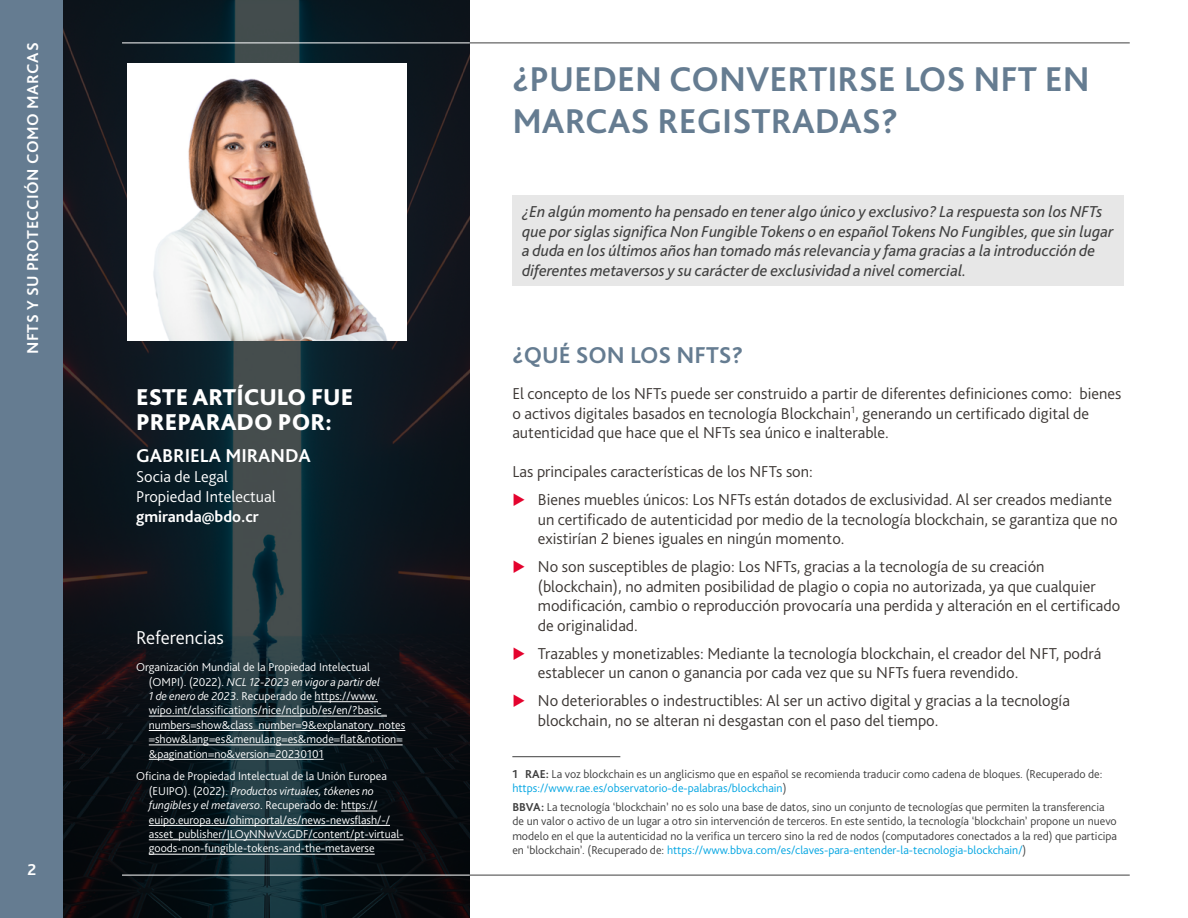
<style>
.page{position:relative;width:1188px;height:918px;background:#fff}
.page>*{position:absolute;margin:0;border:0;box-sizing:border-box;transform-origin:0 0}
.t1{font:700 36px "Bliss Pro";color:#657c91}
.t2{font:800 24px/25.5px "Bliss Pro";color:#fff}
.t3{font:700 24px "Bliss Pro";color:#657c91}
.t4{font:700 19.5px "Bliss Pro";color:#fff}
.t5{font:300 19.5px "Bliss Pro";color:#fff}
.t6{font:300 16.5px/19.5px "Bliss Pro";color:#3c3734}
.t7{font:italic 16.5px/19.5px "Bliss Pro";color:#404040}
.t8{font:700 16.5px "Bliss Pro";letter-spacing:.025em;color:#fff}
.t9{font:300 16.5px/19.8px "Bliss Pro";color:#fff}
.t10{font:300 12px/14.4px "Bliss Pro";color:#404040}
.t11{font:300 12px/14.4px "Bliss Pro";color:#fff}
.t12{font:700 12px "Bliss Pro";color:#404040}
.s1{font-style:italic}
.s2{font-weight:700}
.s3{color:#02a5e2}
</style>
<div class="page">
<div style="left:0;top:0;width:64px;height:918px;background:#657c91"></div>
<hr style="left:122px;top:43px;width:1008px;height:1px;background:#404040">
<hr style="left:122px;top:875px;width:1008px;height:1px;background:#404040">
<svg style="left:64px;top:0;width:406px;height:918px;background:#121d23"></svg>
<hr style="left:122px;top:43px;width:348px;height:1px;background:#fff">
<hr style="left:122px;top:875px;width:348px;height:1px;background:#fff">
<hr style="left:512px;top:756px;width:108px;height:1px;background:#404040">
<hr style="left:315px;top:701px;width:63px;height:1px;background:#fff">
<hr style="left:149px;top:716px;width:238px;height:1px;background:#fff">
<hr style="left:149px;top:730px;width:256px;height:1px;background:#fff">
<hr style="left:149px;top:745px;width:254px;height:1px;background:#fff">
<hr style="left:149px;top:759px;width:175px;height:1px;background:#fff">
<hr style="left:341px;top:811px;width:36px;height:1px;background:#fff">
<hr style="left:149px;top:825px;width:241px;height:1px;background:#fff">
<hr style="left:149px;top:840px;width:255px;height:1px;background:#fff">
<hr style="left:149px;top:854px;width:226px;height:1px;background:#fff">
<img style="left:128px;top:64px;width:279px;height:276px">
<div style="left:512px;top:195px;width:612px;height:90px;background:#e7e7e7"></div>
<p class="t8" style="left:22px;top:354px;width:313px;rotate:-90deg">NFTs y su protección como marcas</p>
<p class="t8" style="left:27px;top:860px;width:10px">2</p>
<h2 class="t2" style="left:136px;top:383px;width:219px">ESTE ARTÍCULO FUE<br>PREPARADO POR:</h2>
<p class="t4" style="left:136px;top:444px;width:102px">GABRIE LA MIRA</p>
<p class="t4" style="left:271px;top:444px;width:41px">NDA</p>
<p class="t9" style="left:136px;top:466px;width:141px">Socia de Legal<br>Propiedad Intelectual</p>
<p class="t8" style="left:136px;top:506px;width:124px">gmiranda@bdo.cr</p>
<p class="t5" style="left:136px;top:625px;width:89px">Referencias</p>
<p class="t11" style="left:149px;top:660px;width:258px;text-indent:-13px">Organización Mundial de la Propiedad Intelectual (OMPI). (2022). <span class="s1">NCL 12-2023 en vigor a partir del<br>1 de enero de 2023</span>. Recuperado de https://www. wipo.int/classifications/nice/nclpub/es/en/?basic_ numbers=show&amp;class_number=9&amp;explanatory_notes =show&amp;lang=es&amp;menulang=es&amp;mode=flat&amp;notion= &amp;pagination=no&amp;version=20230101</p>
<p class="t11" style="left:149px;top:769px;width:256px;text-indent:-13px">Oficina de Propiedad Intelectual de la Unión Europea (EUIPO). (2022). <span class="s1">Productos virtuales, tókenes no fungibles y el metaverso</span>. Recuperado de: https:// euipo.europa.eu/ohimportal/es/news-newsflash/-/ asset_publisher/JLOyNNwVxGDF/content/pt-virtual&shy;goods-non-fungible-tokens-and-the-metaverse</p>
<h1 class="t1" style="left:512px;top:57px;width:332px">¿PUEDEN CONVERTIRSE</h1>
<h1 class="t1" style="left:904px;top:57px;width:188px">LOS NFT EN</h1>
<h1 class="t1" style="left:512px;top:99px;width:24px">MARCAS</h1>
<h1 class="t1" style="left:658px;top:99px;width:242px">REGISTRADAS?</h1>
<p class="t7" style="left:522px;top:202px;width:593px">¿En algún momento ha pensado en tener algo único y exclusivo? La respuesta son los NFTs que por siglas significa Non Fungible Tokens o en español Tokens No Fungibles, que sin lugar a duda en los últimos años han tomado más relevancia y fama gracias a la introducción de diferentes metaversos y su carácter de exclusividad a nivel comercial.</p>
<h2 class="t3" style="left:512px;top:340px;width:232px">¿QUÉ SO N LOS NFTS?</h2>
<p class="t6" style="left:512px;top:384px;width:611px">El concepto de los NFTs puede ser construido a partir de diferentes definiciones como: bienes o activos digitales basados en tecnología Blockchain<sup>1</sup>, generando un certificado digital de autenticidad que hace que el NFTs sea único e inalterable.</p>
<p class="t6" style="left:538px;top:457px;width:576px;line-height:28px;text-indent:-26px">Las principales características de los NFTs son:<br>Bienes muebles únicos: Los NFTs están dotados de exclusividad. Al ser creados mediante</p>
<p class="t6" style="left:538px;top:509px;width:581px">un certificado de autenticidad por medio de la tecnología blockchain, se garantiza que no existirían 2 bienes iguales en ningún momento.</p>
<p class="t6" style="left:538px;top:557px;width:584px">No son susceptibles de plagio: Los NFTs, gracias a la tecnología de su creación (blockchain), no admiten posibilidad de plagio o copia no autorizada, ya que cualquier modificación, cambio o reproducción provocaría una perdida y alteración en el certificado de originalidad.</p>
<p class="t6" style="left:538px;top:643px;width:565px">Trazables y monetizables: Mediante la tecnología blockchain, el creador del NFT, podrá establecer un canon o ganancia por cada vez que su NFTs fuera revendido.</p>
<p class="t6" style="left:538px;top:691px;width:534px">No deteriorables o indestructibles: Al ser un activo digital y gracias a la tecnología blockchain, no se alteran ni desgastan con el paso del tiempo.</p>
<p class="t10" style="left:512px;top:766px;width:592px;text-indent:33px"><span class="s2">:</span> La voz blockchain es un anglicismo que en español se recomienda traducir como cadena de bloques. (Recuperado de: <span class="s3">https://www.rae.es/observatorio-de-palabras/blockchain</span>)</p>
<p class="t10" style="left:512px;top:800px;width:606px"><span class="s2">BBVA:</span> La tecnología ‘blockchain’ no es solo una base de datos, sino un conjunto de tecnologías que permiten la transferencia de un valor o activo de un lugar a otro sin intervención de terceros. En este sentido, la tecnología ‘blockchain’ propone un nuevo modelo en el que la autenticidad no la verifica un tercero sino la red de nodos (computadores conectados a la red) que participa en ‘blockchain’. (Recuperado de: <span class="s3">https://www.bbva.com/es/claves-para-entender-la-tecnologia-blockchain/</span>)</p>
<p class="t12" style="left:512px;top:767px;width:14px">1 RAE</p>
</div>
